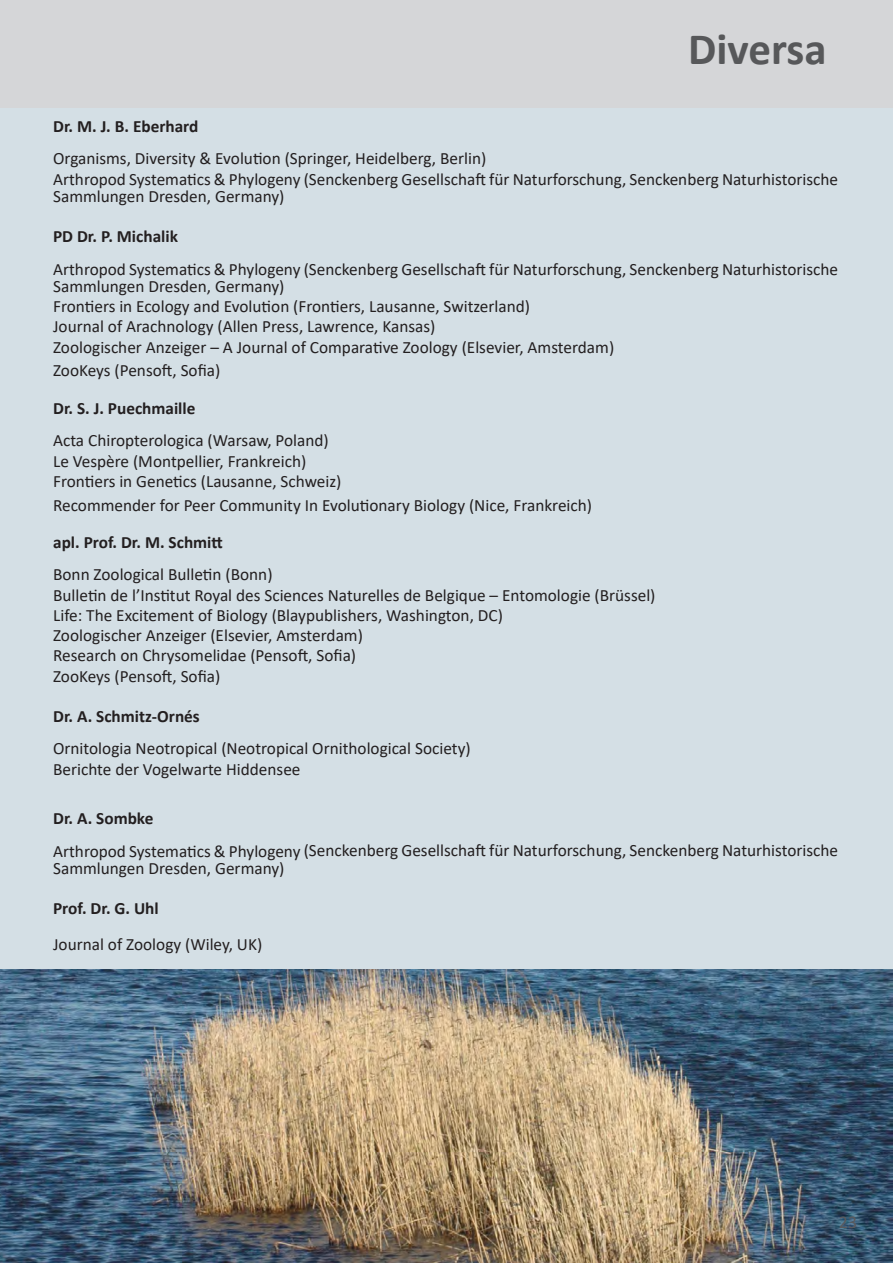
<style>
.page{position:relative;width:893px;height:1263px;background:#fff}
.page>*{position:absolute;margin:0;border:0;box-sizing:border-box;transform-origin:0 0}
.t1{font:700 45px "Calibri";color:#57585a}
.t2{font:18px "Calibri";color:#5a5a5d}
.t3{font:17.25px/17.2px "Calibri";color:#231f20}
.t4{font:700 17.25px "Calibri";color:#231f20}
</style>
<div class="page">
<div style="left:0;top:0;width:893px;height:108px;background:#d5d6d8"></div>
<img style="left:0;top:969px;width:893px;height:294px">
<p class="t1" style="left:688px;top:17px;width:140px">Diversa</p>
<p class="t4" style="left:53px;top:114px;width:147px">Dr. M. J. B. Eberhard</p>
<p class="t3" style="left:53px;top:149px;width:435px">Organisms, Diversity &amp; Evolution (Springer, Heidelberg, Berlin)</p>
<p class="t3" style="left:53px;top:170px;width:786px">Arthropod Systematics &amp; Phylogeny (Senckenberg Gesellschaft für Naturforschung, Senckenberg Naturhistorische<br>Sammlungen Dresden, Germany)</p>
<p class="t4" style="left:53px;top:224px;width:126px">PD Dr. P. Michalik</p>
<p class="t3" style="left:53px;top:260px;width:786px">Arthropod Systematics &amp; Phylogeny (Senckenberg Gesellschaft für Naturforschung, Senckenberg Naturhistorische<br>Sammlungen Dresden, Germany)</p>
<p class="t3" style="left:53px;top:297px;width:478px">Frontiers in Ecology and Evolution (Frontiers, Lausanne, Switzerland)</p>
<p class="t3" style="left:53px;top:317px;width:384px">Journal of Arachnology (Allen Press, Lawrence, Kansas)</p>
<p class="t3" style="left:53px;top:338px;width:563px">Zoologischer Anzeiger – A Journal of Comparative Zoology (Elsevier, Amsterdam)</p>
<p class="t3" style="left:53px;top:361px;width:169px">ZooKeys (Pensoft, Sofia)</p>
<p class="t4" style="left:53px;top:396px;width:144px">Dr. S. J. Puechmaille</p>
<p class="t3" style="left:53px;top:432px;width:277px">Acta Chiropterologica (Warsaw, Poland)</p>
<p class="t3" style="left:53px;top:452px;width:255px">Le Vespère (Montpellier, Frankreich)</p>
<p class="t3" style="left:53px;top:472px;width:290px">Frontiers in Genetics (Lausanne, Schweiz)</p>
<p class="t3" style="left:53px;top:496px;width:540px">Recommender for Peer Community In Evolutionary Biology (Nice, Frankreich)</p>
<p class="t4" style="left:53px;top:530px;width:171px">apl. Prof. Dr. M. Schmitt</p>
<p class="t3" style="left:53px;top:566px;width:221px">Bonn Zoological Bulletin (Bonn)</p>
<p class="t3" style="left:53px;top:586px;width:604px">Bulletin de l’Institut Royal des Sciences Naturelles de Belgique – Entomologie (Brüssel)</p>
<p class="t3" style="left:53px;top:606px;width:451px">Life: The Excitement of Biology (Blaypublishers, Washington, DC)</p>
<p class="t3" style="left:53px;top:626px;width:311px">Zoologischer Anzeiger (Elsevier, Amsterdam)</p>
<p class="t3" style="left:53px;top:647px;width:304px">Research on Chrysomelidae (Pensoft, Sofia)</p>
<p class="t3" style="left:53px;top:667px;width:169px">ZooKeys (Pensoft, Sofia)</p>
<p class="t4" style="left:53px;top:704px;width:148px">Dr. A. Schmitz-Ornés</p>
<p class="t3" style="left:53px;top:740px;width:419px">Ornitologia Neotropical (Neotropical Ornithological Society)</p>
<p class="t3" style="left:53px;top:760px;width:249px">Berichte der Vogelwarte Hiddensee</p>
<p class="t4" style="left:53px;top:806px;width:102px">Dr. A. Sombke</p>
<p class="t3" style="left:53px;top:842px;width:786px">Arthropod Systematics &amp; Phylogeny (Senckenberg Gesellschaft für Naturforschung, Senckenberg Naturhistorische<br>Sammlungen Dresden, Germany)</p>
<p class="t4" style="left:53px;top:896px;width:107px">Prof. Dr. G. Uhl</p>
<p class="t3" style="left:53px;top:935px;width:211px">Journal of Zoology (Wiley, UK)</p>
<p class="t2" style="left:839px;top:1209px;width:20px">23</p>
</div>
